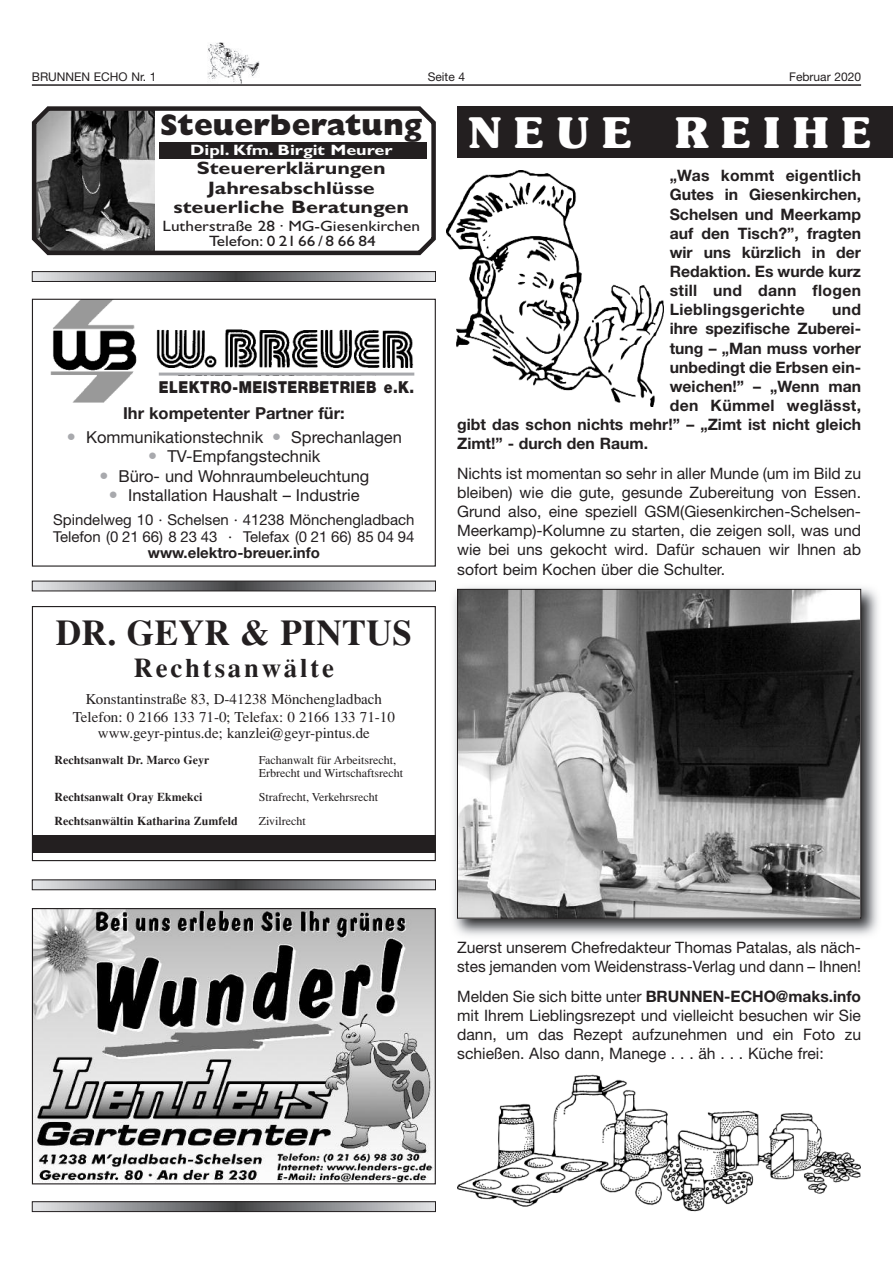
<style>
.page{position:relative;width:893px;height:1263px;background:#fff}
.page>*{position:absolute;margin:0;border:0;box-sizing:border-box;transform-origin:0 0}
.t1{font:700 42px "Souvenir";letter-spacing:.325em;color:#fff}
.t2{font:700 36px "Times";color:#231f20}
.t3{font:800 30px "Gill Sans";color:#231f20}
.t4{font:700 27px "Times";letter-spacing:.1em;color:#231f20}
.t5{font:700 18px/19.5px "Gill Sans";color:#231f20;text-align:center;scale:1.2 1}
.t6{font:16.5px "Helvetica Neue";color:#231f20}
.t7{font:900 16.5px "Helvetica Neue";letter-spacing:.035em;color:#231f20;scale:.85 1}
.t8{font:700 16.5px "Helvetica Neue";color:#231f20}
.t9{font:15.75px/19.2px "Helvetica Neue";color:#231f20;text-align:justify}
.t10{font:700 15.75px/19.2px "Helvetica Neue";color:#231f20;text-align:justify}
.t11{font:700 15.75px "Helvetica Neue";letter-spacing:.02em;color:#231f20}
.t12{font:15px/18px "Times";color:#231f20;text-align:center}
.t13{font:15px/16.5px "Helvetica Neue";color:#231f20}
.t14{font:15px/15px "Gill Sans";color:#231f20;text-align:center;scale:1.15 1}
.t15{font:700 15px "Helvetica Neue";color:#231f20}
.t16{font:700 15px "Gill Sans";color:#fff;scale:1.2 1}
.t17{font:12px/13.5px "Times";color:#231f20}
.t18{font:700 12px "Times";color:#231f20}
.t19{font:12px "Helvetica Neue";color:#231f20}
.s1{font-weight:700}
</style>
<div class="page">
<hr style="left:32px;top:84px;width:829px;height:2px;background:#231f20">
<svg style="left:34px;top:881px;width:400px;height:7px;background:#929396"></svg>
<div style="left:32px;top:879px;width:404px;height:11px;border:1px solid #231f20"></div>
<svg style="left:34px;top:1203px;width:400px;height:7px;background:#929396"></svg>
<div style="left:32px;top:1201px;width:404px;height:11px;border:1px solid #231f20"></div>
<svg style="left:34px;top:583px;width:400px;height:6px;background:#929396"></svg>
<div style="left:32px;top:581px;width:404px;height:10px;border:1px solid #231f20"></div>
<svg style="left:34px;top:273px;width:400px;height:7px;background:#929396"></svg>
<div style="left:32px;top:271px;width:404px;height:11px;border:1px solid #231f20"></div>
<img style="left:34px;top:910px;width:400px;height:272px">
<div style="left:32px;top:908px;width:404px;height:276px;border:1px solid #231f20"></div>
<svg style="left:32px;top:106px;width:404px;height:149px"></svg>
<div style="left:159px;top:142px;width:268px;height:17px;background:#231f20"></div>
<img style="left:50px;top:301px;width:87px;height:102px">
<div style="left:32px;top:299px;width:404px;height:268px;border:1px solid #231f20"></div>
<img style="left:156px;top:329px;width:259px;height:46px">
<hr style="left:159px;top:373px;width:255px;height:3px;background:#a8a9ad">
<div style="left:32px;top:606px;width:404px;height:255px;border:1px solid #231f20"></div>
<div style="left:32px;top:836px;width:404px;height:17px;background:#231f20"></div>
<img style="left:207px;top:43px;width:52px;height:40px">
<img style="left:457px;top:1074px;width:404px;height:138px">
<div style="left:457px;top:106px;width:436px;height:51px;background:#231f20"></div>
<img style="left:447px;top:170px;width:216px;height:236px">
<img style="left:454px;top:587px;width:424px;height:349px">
<img style="left:459px;top:591px;width:400px;height:325px">
<div style="left:457px;top:589px;width:404px;height:329px;border:1px solid #231f20"></div>
<p class="t19" style="left:32px;top:72px;width:126px">BRUNNEN ECHO Nr. 1</p>
<p class="t19" style="left:428px;top:72px;width:39px">Seite 4</p>
<p class="t19" style="left:789px;top:72px;width:73px">Februar 2020</p>
<h3 class="t3" style="left:160px;top:114px;width:264px">Steuerberatung</h3>
<p class="t16" style="left:190px;top:144px;width:170px">Dipl. Kfm. Birgit Meurer</p>
<p class="t5" style="left:173px;top:160px;width:198px">Steuererklärungen<br>Jahresabschlüsse steuerliche Beratungen</p>
<p class="t14" style="left:163px;top:220px;width:225px">Lutherstraße 28 · MG-Giesenkirchen<br>Telefon: 0 2166 / 8 66 84</p>
<h1 class="t1" style="left:468px;top:116px;width:404px">NEUE REIHE</h1>
<p class="t10" style="left:670px;top:168px;width:193px">„Was kommt eigentlich Gutes in Giesenkirchen, Schelsen und Meerkamp auf den Tisch?”, fragten wir uns kürzlich in der Redaktion. Es wurde kurz still und dann flogen Lieblingsgerichte</p>
<p class="t10" style="left:832px;top:301px;width:30px">und</p>
<p class="t10" style="left:670px;top:321px;width:193px">ihre spezifische Zuberei-</p>
<p class="t10" style="left:670px;top:340px;width:193px">tung – „Man muss vorher</p>
<p class="t10" style="left:670px;top:359px;width:193px">unbedingt die Erbsen ein-</p>
<p class="t10" style="left:670px;top:378px;width:193px">weichen!” – „Wenn man</p>
<p class="t11" style="left:670px;top:400px;width:193px">den Kümmel weglässt,</p>
<p class="t10" style="left:457px;top:416px;width:405px">gibt das schon nichts mehr!” – „Zimt ist nicht gleich</p>
<p class="t10" style="left:457px;top:435px;width:192px">Zimt!” - durch den Raum.</p>
<p class="t9" style="left:457px;top:465px;width:405px">Nichts ist momentan so sehr in aller Munde (um im Bild zu bleiben) wie die gute, gesunde Zubereitung von Essen.<br>Grund also, eine speziell GSM(Giesenkirchen-Schelsen-Meerkamp)-Kolumne zu starten, die zeigen soll, was und wie bei uns gekocht wird. Dafür schauen wir Ihnen ab sofort beim Kochen über die Schulter.</p>
<p class="t7" style="left:159px;top:381px;width:302px">ELEKTRO-MEISTERBETRIEB e.K.</p>
<p class="t8" style="left:123px;top:407px;width:223px">Ihr kompetenter Partner für:</p>
<p class="t6" style="left:86px;top:431px;width:179px">Kommunikationstechnik</p>
<p class="t6" style="left:291px;top:431px;width:112px">Sprechanlagen</p>
<p class="t6" style="left:167px;top:451px;width:155px">TV-Empfangstechnik</p>
<p class="t6" style="left:118px;top:470px;width:252px">Büro- und Wohnraumbeleuchtung</p>
<p class="t6" style="left:128px;top:490px;width:233px">Installation Haushalt – Industrie</p>
<p class="t13" style="left:53px;top:513px;width:363px">Spindelweg 10 · Schelsen · 41238 Mönchengladbach<br>Telefon (0 21 66) 8 23 43 · Telefax (0 21 66) 85 04 94</p>
<p class="t15" style="left:148px;top:548px;width:174px">www.elektro-breuer.info</p>
<h2 class="t2" style="left:56px;top:612px;width:358px">DR. GEYR &amp; PINTUS</h2>
<h3 class="t4" style="left:134px;top:652px;width:202px">Rechtsanwälte</h3>
<p class="t12" style="left:73px;top:690px;width:324px">Konstantinstraße 83, D-41238 Mönchengladbach<br>Telefon: 0 2166 133 71-0; Telefax: 0 2166 133 71-10</p>
<p class="t12" style="left:98px;top:724px;width:273px">www.geyr-pintus.de; kanzlei@geyr-pintus.de</p>
<p class="t18" style="left:55px;top:753px;width:156px">Rechtsanwalt Dr. Marco Geyr</p>
<p class="t17" style="left:259px;top:753px;width:146px">Fachanwalt für Arbeitsrecht,<br>Erbrecht und Wirtschaftsrecht</p>
<p class="t18" style="left:55px;top:790px;width:149px">Rechtsanwalt Oray Ekmekci</p>
<p class="t17" style="left:259px;top:790px;width:121px">Strafrecht, Verkehrsrecht</p>
<p class="t18" style="left:55px;top:814px;width:185px">Rechtsanwältin Katharina Zumfeld</p>
<p class="t17" style="left:259px;top:814px;width:49px">Zivilrecht</p>
<p class="t9" style="left:457px;top:939px;width:405px">Zuerst unserem Chefredakteur Thomas Patalas, als näch&shy;stes jemanden vom Weidenstrass-Verlag und dann – Ihnen!</p>
<p class="t9" style="left:457px;top:988px;width:405px">Melden Sie sich bitte unter <span class="s1">BRUNNEN-ECHO@maks.info </span>mit Ihrem Lieblingsrezept und vielleicht besuchen wir Sie dann, um das Rezept aufzunehmen und ein Foto zu schießen. Also dann, Manege . . . äh . . . Küche frei:</p>
</div>
